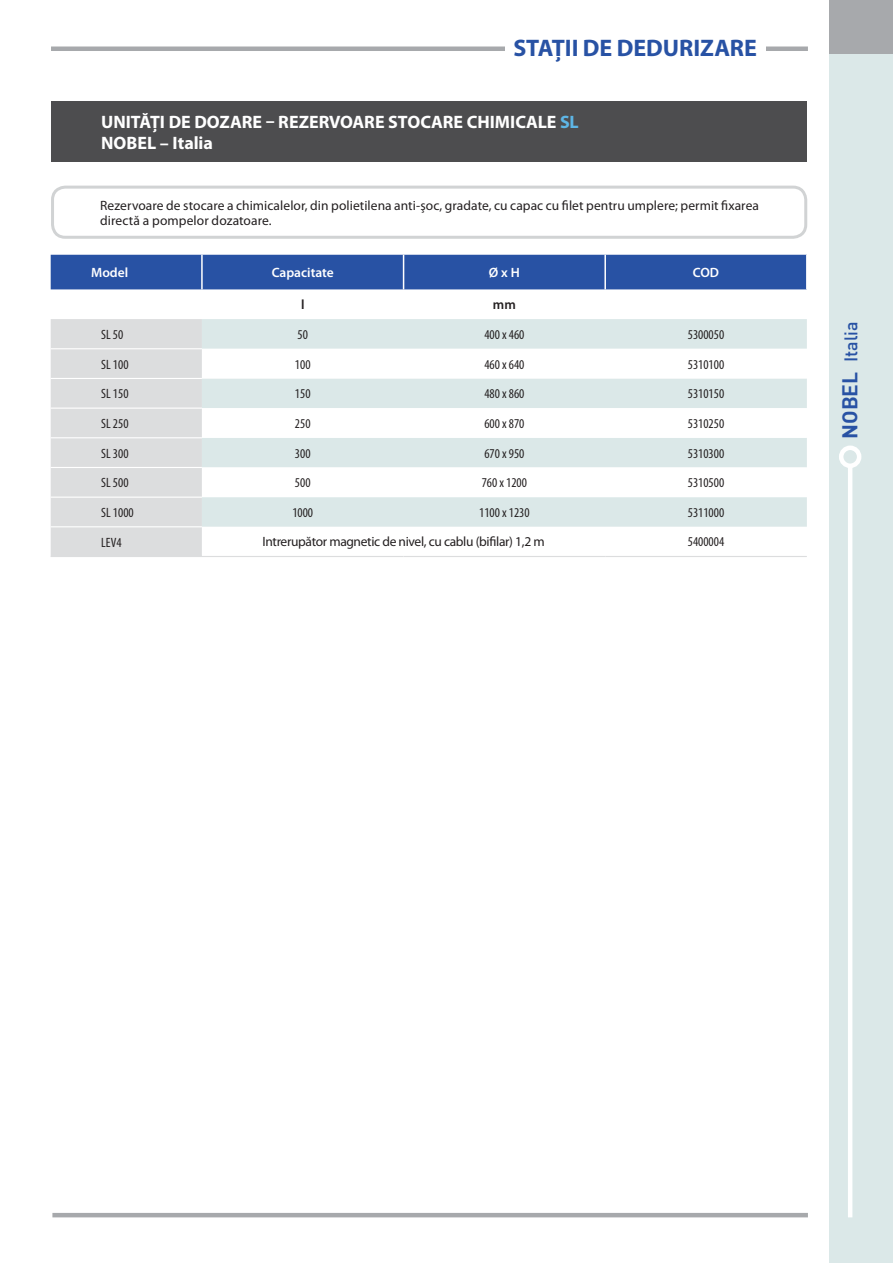
<style>
.page{position:relative;width:893px;height:1263px;background:#fff}
.page>*{position:absolute;margin:0;border:0;box-sizing:border-box;transform-origin:0 0}
.t1{font:700 24px "Myriad Pro";color:#2852a4}
.t2{font:700 18px/21px "Myriad Pro";color:#fff}
.t3{font:500 18px "DIN";color:#2852a4}
.t4{font:condensed 13.5px "Myriad Pro";color:#231f20}
.t5{font:13.5px/15px "Myriad Pro";color:#231f20}
.t6{font:13.5px "Myriad Pro";letter-spacing:-.025em;color:#231f20}
.t7{font:600 13.5px "Myriad Pro";color:#fff}
.t8{font:600 13.5px "Myriad Pro";color:#231f20}
.s1{color:#5eb6e6}
.s2{font-weight:700;font-size:21px}
</style>
<div class="page">
<div style="left:829px;top:54px;width:64px;height:1209px;background:#dbe8e8"></div>
<div style="left:829px;top:0;width:64px;height:54px;background:#a7a9ac"></div>
<hr style="left:848px;top:466px;width:4px;height:751px;background:#fff">
<div style="left:839px;top:445px;width:22px;height:23px;border:4px solid #fff;border-radius:50%"></div>
<hr style="left:52px;top:1213px;width:756px;height:4px;background:#a7a9ac">
<div style="left:51px;top:46px;width:757px;height:5px;background:#a7a9ac"></div>
<div style="left:505px;top:38px;width:260px;height:20px;background:#fff"></div>
<div style="left:51px;top:102px;width:756px;height:60px;background:#4d4d4f"></div>
<div style="left:51px;top:186px;width:756px;height:53px;border:3px solid #d1d3d4;border-radius:13px"></div>
<div style="left:51px;top:255px;width:755px;height:34px;background:#2852a4"></div>
<div style="left:51px;top:319px;width:151px;height:237px;background:#dcddde"></div>
<div style="left:202px;top:319px;width:605px;height:30px;background:#dbe8e8"></div>
<svg style="left:202px;top:378px;width:605px;height:149px;fill:#dbe8e8"></svg>
<hr style="left:51px;top:348px;width:151px;height:1px;background:#fff">
<hr style="left:51px;top:378px;width:151px;height:1px;background:#fff">
<hr style="left:51px;top:408px;width:151px;height:1px;background:#fff">
<hr style="left:51px;top:437px;width:151px;height:1px;background:#fff">
<hr style="left:51px;top:467px;width:151px;height:1px;background:#fff">
<hr style="left:51px;top:497px;width:151px;height:1px;background:#fff">
<hr style="left:51px;top:526px;width:151px;height:1px;background:#fff">
<hr style="left:51px;top:556px;width:151px;height:1px;background:#dcddde">
<hr style="left:202px;top:556px;width:202px;height:1px;background:#dcddde">
<hr style="left:404px;top:556px;width:201px;height:1px;background:#dcddde">
<hr style="left:605px;top:556px;width:202px;height:1px;background:#dcddde">
<hr style="left:201px;top:255px;width:2px;height:34px;background:#fff">
<hr style="left:403px;top:255px;width:1px;height:34px;background:#fff">
<hr style="left:604px;top:255px;width:2px;height:34px;background:#fff">
<h1 class="t1" style="left:513px;top:32px;width:245px">STAŢII DE DEDURIZARE</h1>
<h2 class="t2" style="left:101px;top:111px;width:479px">UNITăţI DE DOZARE – REZERVOARE STOCARE CHIMICALE <span class="s1">SL<br></span>NOBEL – Italia</h2>
<p class="t5" style="left:100px;top:197px;width:660px">Rezervoare de stocare a chimicalelor, din polietilena anti-şoc, gradate, cu capac cu filet pentru umplere; permit fixarea directă a pompelor dozatoare.</p>
<p class="t7" style="left:91px;top:264px;width:39px">Model</p>
<p class="t7" style="left:272px;top:264px;width:64px">Capacitate</p>
<p class="t7" style="left:489px;top:264px;width:32px">Ø x H</p>
<p class="t7" style="left:693px;top:264px;width:28px">COD</p>
<p class="t8" style="left:301px;top:296px;width:5px">l</p>
<p class="t8" style="left:493px;top:296px;width:24px">mm</p>
<p class="t4" style="left:101px;top:326px;width:24px">SL 50</p>
<p class="t4" style="left:298px;top:326px;width:12px">50</p>
<p class="t4" style="left:484px;top:326px;width:42px">400 x 460</p>
<p class="t4" style="left:688px;top:326px;width:38px">5300050</p>
<p class="t4" style="left:101px;top:356px;width:29px">SL 100</p>
<p class="t4" style="left:295px;top:356px;width:17px">100</p>
<p class="t4" style="left:484px;top:356px;width:42px">460 x 640</p>
<p class="t4" style="left:688px;top:356px;width:38px">5310100</p>
<p class="t4" style="left:101px;top:386px;width:29px">SL 150</p>
<p class="t4" style="left:295px;top:386px;width:17px">150</p>
<p class="t4" style="left:484px;top:386px;width:42px">480 x 860</p>
<p class="t4" style="left:688px;top:386px;width:38px">5310150</p>
<p class="t4" style="left:101px;top:415px;width:29px">SL 250</p>
<p class="t4" style="left:295px;top:415px;width:17px">250</p>
<p class="t4" style="left:484px;top:415px;width:42px">600 x 870</p>
<p class="t4" style="left:688px;top:415px;width:38px">5310250</p>
<p class="t4" style="left:101px;top:445px;width:29px">SL 300</p>
<p class="t4" style="left:295px;top:445px;width:17px">300</p>
<p class="t4" style="left:484px;top:445px;width:42px">670 x 950</p>
<p class="t4" style="left:688px;top:445px;width:38px">5310300</p>
<p class="t4" style="left:101px;top:475px;width:29px">SL 500</p>
<p class="t4" style="left:295px;top:475px;width:17px">500</p>
<p class="t4" style="left:482px;top:475px;width:47px">760 x 1200</p>
<p class="t4" style="left:688px;top:475px;width:38px">5310500</p>
<p class="t4" style="left:101px;top:504px;width:34px">SL 1000</p>
<p class="t4" style="left:292px;top:504px;width:22px">1000</p>
<p class="t4" style="left:479px;top:504px;width:52px">1100 x 1230</p>
<p class="t4" style="left:688px;top:504px;width:38px">5311000</p>
<p class="t4" style="left:101px;top:534px;width:22px">LEV4</p>
<p class="t6" style="left:262px;top:534px;width:284px">Intrerupător magnetic de nivel, cu cablu (bifilar) 1,2 m</p>
<p class="t4" style="left:688px;top:534px;width:38px">5400004</p>
<h2 class="t3" style="left:840px;top:439px;width:119px;rotate:-90deg"><span class="s2">NOBEL</span> Italia</h2>
</div>
